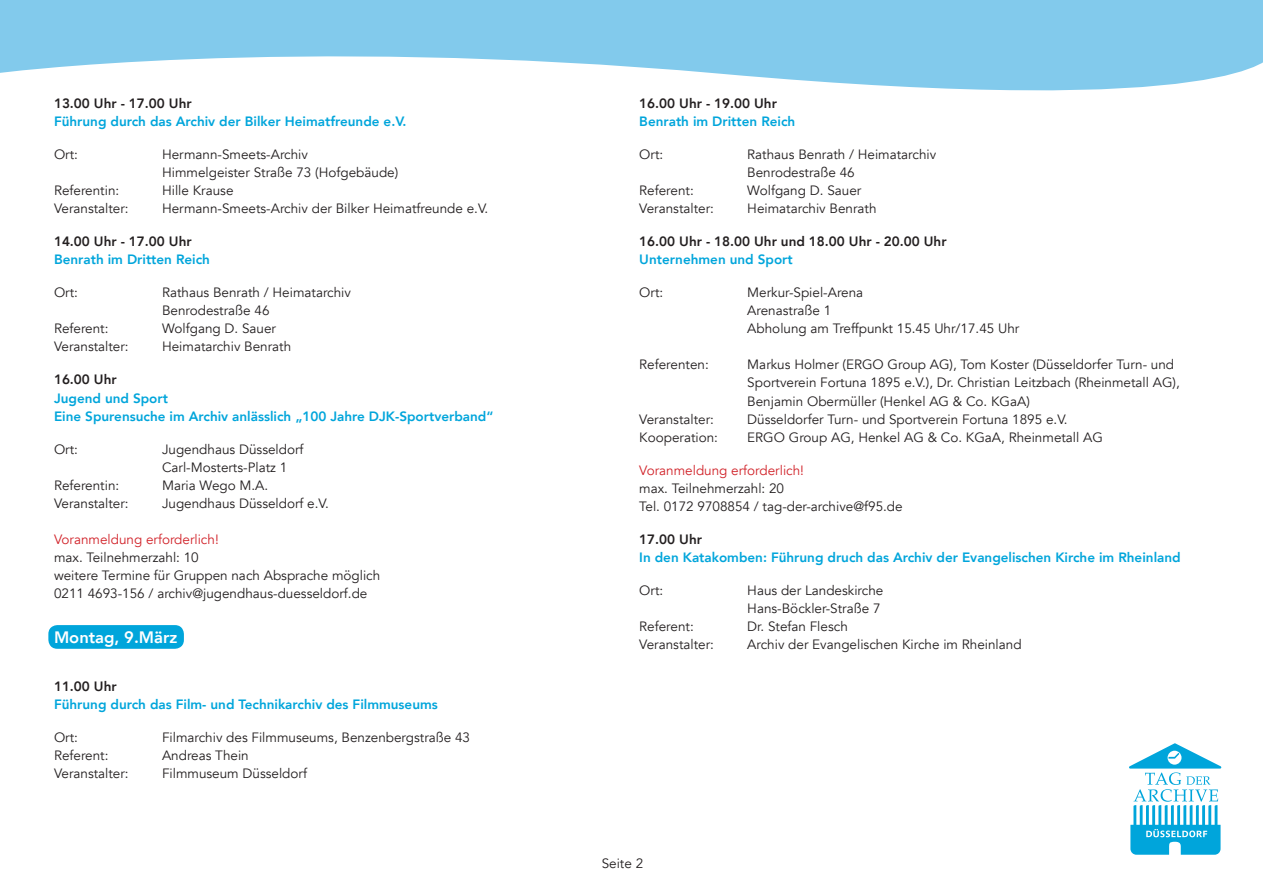
<style>
.page{position:relative;width:1263px;height:893px;background:#fff}
.page>*{position:absolute;margin:0;border:0;box-sizing:border-box;transform-origin:0 0}
.t1{font:800 16.5px "Avenir";color:#fff}
.t2{font:13.5px/18px "Avenir";color:#231f20}
.t3{font:800 13.5px "Avenir";color:#00a5db}
.t4{font:800 13.5px "Avenir";color:#231f20}
.t5{font:13.5px "Avenir";color:#d1232a}
</style>
<div class="page">
<div style="left:48px;top:625px;width:136px;height:24px;background:#00a5db;border-radius:9px"></div>
<svg style="left:0;top:0;width:1263px;height:91px;fill:#82caec"></svg>
<svg style="left:1129px;top:743px;width:92px;height:112px"></svg>
<p class="t4" style="left:54px;top:93px;width:139px">13.00 Uhr - 17.00 Uhr</p>
<p class="t3" style="left:54px;top:111px;width:354px">Führung durch das Archiv der Bilker Heimatfreunde e.V.</p>
<p class="t2" style="left:54px;top:146px;width:25px">Ort:</p>
<p class="t2" style="left:162px;top:146px;width:148px">Hermann-Smeets-Archiv</p>
<p class="t2" style="left:162px;top:164px;width:238px">Himmelgeister Straße 73 (Hofgebäude)</p>
<p class="t2" style="left:54px;top:182px;width:67px">Referentin:</p>
<p class="t2" style="left:162px;top:182px;width:73px">Hille Krause</p>
<p class="t2" style="left:54px;top:200px;width:76px">Veranstalter:</p>
<p class="t2" style="left:162px;top:200px;width:328px">Hermann-Smeets-Archiv der Bilker Heimatfreunde e.V.</p>
<p class="t4" style="left:54px;top:231px;width:139px">14.00 Uhr - 17.00 Uhr</p>
<p class="t3" style="left:54px;top:249px;width:158px">Benrath im Dritten Reich</p>
<p class="t2" style="left:54px;top:284px;width:25px">Ort:</p>
<p class="t2" style="left:162px;top:284px;width:190px">Rathaus Benrath / Heimatarchiv</p>
<p class="t2" style="left:162px;top:302px;width:109px">Benrodestraße 46</p>
<p class="t2" style="left:54px;top:320px;width:56px">Referent:</p>
<p class="t2" style="left:162px;top:320px;width:116px">Wolfgang D. Sauer</p>
<p class="t2" style="left:54px;top:338px;width:76px">Veranstalter:</p>
<p class="t2" style="left:162px;top:338px;width:131px">Heimatarchiv Benrath</p>
<p class="t4" style="left:54px;top:369px;width:64px">16.00 Uhr</p>
<p class="t3" style="left:54px;top:387px;width:115px">Jugend und Sport</p>
<p class="t3" style="left:54px;top:405px;width:441px">Eine Spurensuche im Archiv anlässlich „100 Jahre DJK-Sportverband“</p>
<p class="t2" style="left:54px;top:440px;width:25px">Ort:</p>
<p class="t2" style="left:162px;top:440px;width:143px">Jugendhaus Düsseldorf</p>
<p class="t2" style="left:162px;top:458px;width:127px">Carl-Mosterts-Platz 1</p>
<p class="t2" style="left:54px;top:476px;width:67px">Referentin:</p>
<p class="t2" style="left:162px;top:476px;width:108px">Maria Wego M.A.</p>
<p class="t2" style="left:54px;top:494px;width:76px">Veranstalter:</p>
<p class="t2" style="left:162px;top:494px;width:168px">Jugendhaus Düsseldorf e.V.</p>
<p class="t5" style="left:54px;top:531px;width:166px">Voranmeldung erforderlich!</p>
<p class="t2" style="left:54px;top:548px;width:146px">max. Teilnehmerzahl: 10</p>
<p class="t2" style="left:54px;top:566px;width:328px">weitere Termine für Gruppen nach Absprache möglich</p>
<p class="t2" style="left:54px;top:584px;width:315px">0211 4693-156 / archiv@jugendhaus-duesseldorf.de</p>
<p class="t1" style="left:54px;top:624px;width:125px">Montag, 9.März</p>
<p class="t4" style="left:54px;top:675px;width:64px">11.00 Uhr</p>
<p class="t3" style="left:54px;top:693px;width:385px">Führung durch das Film- und Technikarchiv des Filmmuseums</p>
<p class="t2" style="left:54px;top:728px;width:25px">Ort:</p>
<p class="t2" style="left:162px;top:728px;width:310px">Filmarchiv des Filmmuseums, Benzenbergstraße 43</p>
<p class="t2" style="left:54px;top:746px;width:56px">Referent:</p>
<p class="t2" style="left:162px;top:746px;width:88px">Andreas Thein</p>
<p class="t2" style="left:54px;top:764px;width:76px">Veranstalter:</p>
<p class="t2" style="left:162px;top:764px;width:147px">Filmmuseum Düsseldorf</p>
<p class="t4" style="left:639px;top:93px;width:139px">16.00 Uhr - 19.00 Uhr</p>
<p class="t3" style="left:639px;top:111px;width:158px">Benrath im Dritten Reich</p>
<p class="t2" style="left:639px;top:146px;width:25px">Ort:</p>
<p class="t2" style="left:747px;top:146px;width:191px">Rathaus Benrath / Heimatarchiv</p>
<p class="t2" style="left:747px;top:164px;width:109px">Benrodestraße 46</p>
<p class="t2" style="left:639px;top:182px;width:56px">Referent:</p>
<p class="t2" style="left:747px;top:182px;width:116px">Wolfgang D. Sauer</p>
<p class="t2" style="left:639px;top:200px;width:76px">Veranstalter:</p>
<p class="t2" style="left:747px;top:200px;width:131px">Heimatarchiv Benrath</p>
<p class="t4" style="left:639px;top:231px;width:309px">16.00 Uhr - 18.00 Uhr und 18.00 Uhr - 20.00 Uhr</p>
<p class="t3" style="left:639px;top:249px;width:155px">Unternehmen und Sport</p>
<p class="t2" style="left:639px;top:284px;width:25px">Ort:</p>
<p class="t2" style="left:747px;top:284px;width:118px">Merkur-Spiel-Arena</p>
<p class="t2" style="left:747px;top:302px;width:86px">Arenastraße 1</p>
<p class="t2" style="left:747px;top:320px;width:274px">Abholung am Treffpunkt 15.45 Uhr/17.45 Uhr</p>
<p class="t2" style="left:639px;top:356px;width:71px">Referenten:</p>
<p class="t2" style="left:747px;top:356px;width:434px">Markus Holmer (ERGO Group AG), Tom Koster (Düsseldorfer Turn- und<br>Sportverein Fortuna 1895 e.V.), Dr. Christian Leitzbach (Rheinmetall AG),<br>Benjamin Obermüller (Henkel AG &amp; Co. KGaA)</p>
<p class="t2" style="left:639px;top:410px;width:76px">Veranstalter:</p>
<p class="t2" style="left:747px;top:410px;width:322px">Düsseldorfer Turn- und Sportverein Fortuna 1895 e.V.</p>
<p class="t2" style="left:639px;top:428px;width:80px">Kooperation:</p>
<p class="t2" style="left:747px;top:428px;width:357px">ERGO Group AG, Henkel AG &amp; Co. KGaA, Rheinmetall AG</p>
<p class="t5" style="left:639px;top:462px;width:166px">Voranmeldung erforderlich!</p>
<p class="t2" style="left:639px;top:479px;width:146px">max. Teilnehmerzahl: 20</p>
<p class="t2" style="left:639px;top:497px;width:265px">Tel. 0172 9708854 / tag-der-archive@f95.de</p>
<p class="t4" style="left:639px;top:528px;width:64px">17.00 Uhr</p>
<p class="t3" style="left:639px;top:546px;width:543px">In den Katakomben: Führung druch das Archiv der Evangelischen Kirche im Rheinland</p>
<p class="t2" style="left:639px;top:581px;width:25px">Ort:</p>
<p class="t2" style="left:747px;top:581px;width:138px">Haus der Landeskirche</p>
<p class="t2" style="left:747px;top:599px;width:135px">Hans-Böckler-Straße 7</p>
<p class="t2" style="left:639px;top:617px;width:56px">Referent:</p>
<p class="t2" style="left:747px;top:617px;width:102px">Dr. Stefan Flesch</p>
<p class="t2" style="left:639px;top:635px;width:76px">Veranstalter:</p>
<p class="t2" style="left:747px;top:635px;width:276px">Archiv der Evangelischen Kirche im Rheinland</p>
<p class="t2" style="left:602px;top:855px;width:43px">Seite 2</p>
</div>
